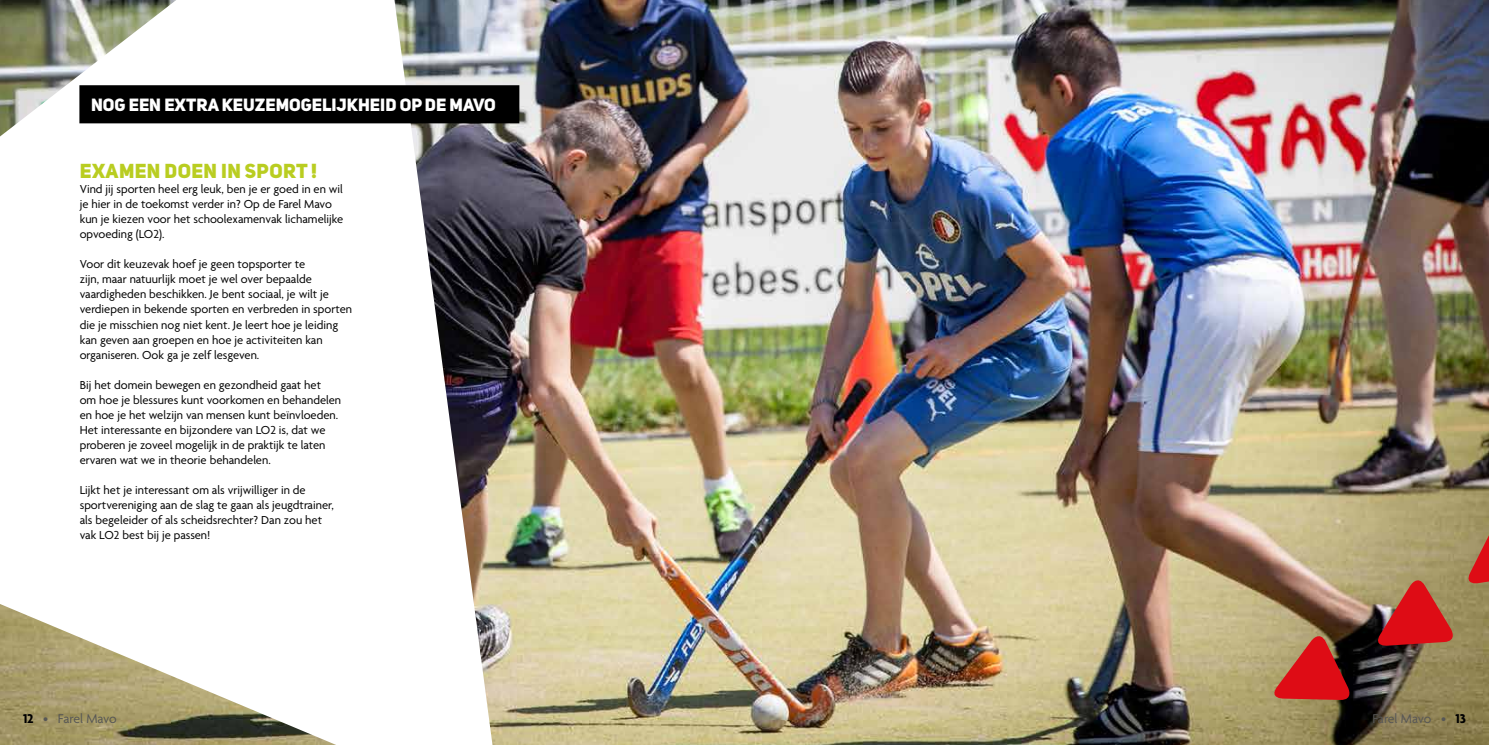
<style>
.page{position:relative;width:1489px;height:745px;background:#fff}
.page>*{position:absolute;margin:0;border:0;box-sizing:border-box;transform-origin:0 0}
.t1{font:20px "Uni Sans Heavy CAPS";letter-spacing:.02em;color:#b9cd21}
.t2{font:17.5px "Uni Sans Heavy CAPS";color:#fff}
.t3{font:13.75px "Agenda";letter-spacing:-.015em;color:#575756}
.t4{font:12.5px/15px "Agenda";color:#000}
.s1{font-weight:700;color:#000}
</style>
<div class="page">
<img style="left:501px;top:0;width:987px;height:744px">
<svg style="left:0;top:0;width:501px;height:744px"></svg>
<div style="left:80px;top:86px;width:438px;height:37px;background:#000"></div>
<div style="left:79px;top:85px;width:440px;height:38px;border:1px solid #000"></div>
<svg style="left:1268px;top:629px;width:85px;height:70px;background:#ab4133"></svg>
<svg style="left:1372px;top:573px;width:85px;height:73px;background:#b54e3d"></svg>
<svg style="left:1463px;top:508px;width:25px;height:77px;background:#b0704e"></svg>
<h2 class="t2" style="left:91px;top:93px;width:406px">NOG EEN EXTRA KEUZEMOGELIJKHEID OP DE MAVO</h2>
<h1 class="t1" style="left:80px;top:158px;width:239px">EXAMEN DOEN IN SPORT !</h1>
<p class="t4" style="left:80px;top:182px;width:265px">Vind jij sporten heel erg leuk, ben je er goed in en wil je hier in de toekomst verder in? Op de Farel Mavo kun je kiezen voor het schoolexamenvak lichamelijke opvoeding (LO2).</p>
<p class="t4" style="left:80px;top:257px;width:274px">Voor dit keuzevak hoef je geen topsporter te<br>zijn, maar natuurlijk moet je wel over bepaalde vaardigheden beschikken. Je bent sociaal, je wilt je verdiepen in bekende sporten en verbreden in sporten die je misschien nog niet kent. Je leert hoe je leiding kan geven aan groepen en hoe je activiteiten kan organiseren. Ook ga je zelf lesgeven.</p>
<p class="t4" style="left:80px;top:377px;width:263px">Bij het domein bewegen en gezondheid gaat het<br>om hoe je blessures kunt voorkomen en behandelen en hoe je het welzijn van mensen kunt beïnvloeden.<br>Het interessante en bijzondere van LO2 is, dat we proberen je zoveel mogelijk in de praktijk te laten ervaren wat we in theorie behandelen.</p>
<p class="t4" style="left:80px;top:482px;width:255px">Lijkt het je interessant om als vrijwilliger in de sportvereniging aan de slag te gaan als jeugdtrainer, als begeleider of als scheidsrechter? Dan zou het vak LO2 best bij je passen!</p>
<p class="t3" style="left:23px;top:710px;width:95px"><span class="s1">12</span> • Farel Mavo</p>
<p class="t3" style="left:1372px;top:710px;width:95px">Farel Mavo • <span class="s1">13</span></p>
</div>
